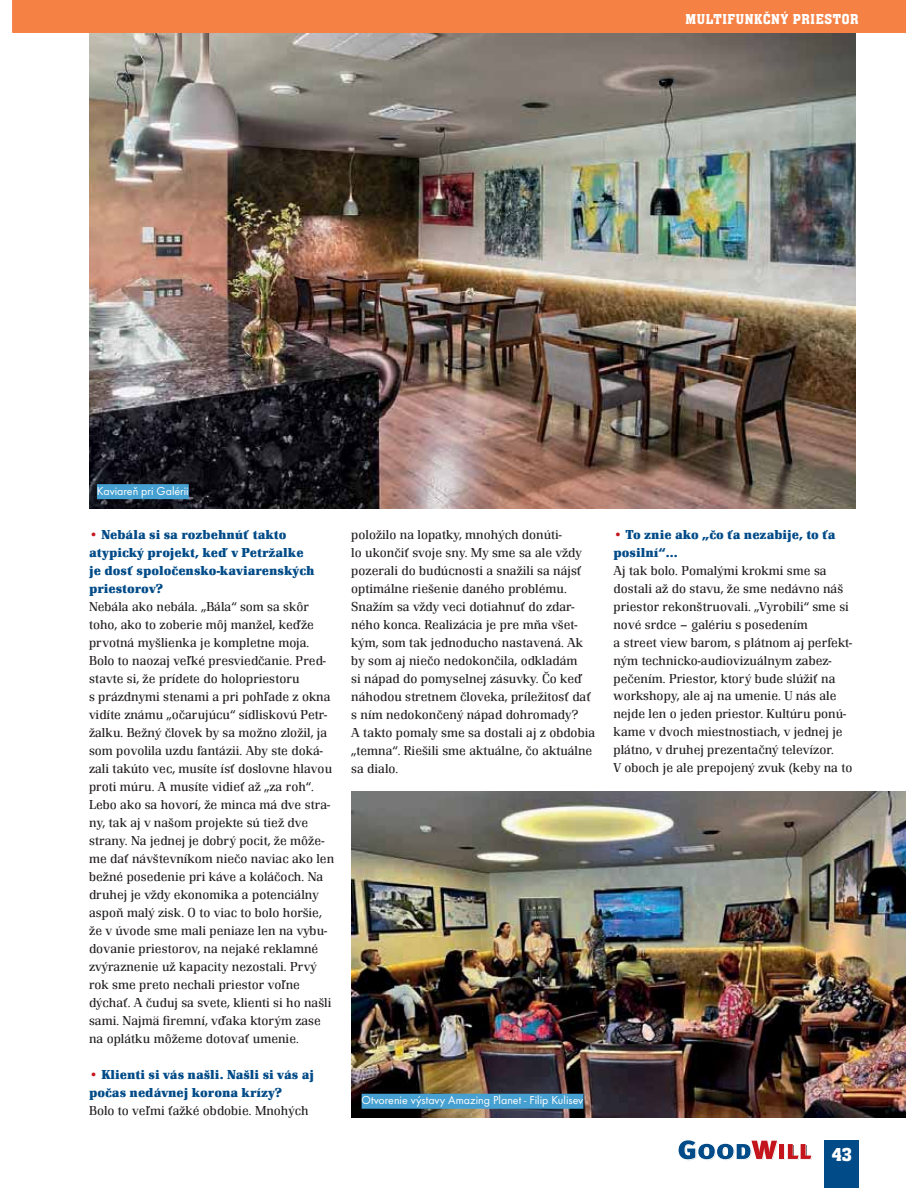
<style>
.page{position:relative;width:918px;height:1188px;background:#fff}
.page>*{position:absolute;margin:0;border:0;box-sizing:border-box;transform-origin:0 0}
.t1{font:500 19.5px "Aachen DOT";color:#fff}
.t2{font:500 15px "Aachen DOT";letter-spacing:.04em;color:#fff}
.t3{font:300 13.5px/18px "Renault TOT";color:#231f20}
.t4{font:700 13.5px/18px "Renault TOT";color:#004b88}
.t5{font:12px "Futura TOT";color:#fff}
.s1{color:#c4151c}
</style>
<div class="page">
<svg style="left:679px;top:1140px;width:133px;height:20px"></svg>
<div style="left:825px;top:1140px;width:34px;height:48px;background:#004b88"></div>
<img style="left:90px;top:33px;width:766px;height:476px">
<div style="left:13px;top:0;width:892px;height:33px;background:#f58145"></div>
<img style="left:351px;top:792px;width:554px;height:325px">
<div style="left:97px;top:484px;width:92px;height:15px;background:#46a0d1"></div>
<div style="left:362px;top:1094px;width:221px;height:15px;background:#46a0d1"></div>
<p class="t2" style="left:685px;top:14px;width:175px">MULTIFUNKČNÝ PRIESTOR</p>
<p class="t5" style="left:97px;top:486px;width:93px">Kaviareň pri Galérii</p>
<p class="t4" style="left:89px;top:526px;width:227px"><span class="s1">•</span> Nebála si sa rozbehnúť takto atypický projekt, keď v Petržalke je dosť spoločensko-kaviarenských priestorov?</p>
<p class="t3" style="left:89px;top:598px;width:247px">Nebála ako nebála. „Bála“ som sa skôr toho, ako to zoberie môj manžel, keďže prvotná myšlienka je kompletne moja.<br>Bolo to naozaj veľké presviedčanie. Pred&shy;stavte si, že prídete do holopriestoru<br>s prázdnymi stenami a pri pohľade z okna vidíte známu „očarujúcu“ sídliskovú Petr&shy;žalku. Bežný človek by sa možno zložil, ja som povolila uzdu fantázii. Aby ste doká&shy;zali takúto vec, musíte ísť doslovne hlavou proti múru. A musíte vidieť až „za roh“.<br>Lebo ako sa hovorí, že minca má dve stra&shy;ny, tak aj v našom projekte sú tiež dve strany. Na jednej je dobrý pocit, že môže&shy;me dať návštevníkom niečo naviac ako len bežné posedenie pri káve a koláčoch. Na druhej je vždy ekonomika a potenciálny aspoň malý zisk. O to viac to bolo horšie, že v úvode sme mali peniaze len na vybu&shy;dovanie priestorov, na nejaké reklamné zvýraznenie už kapacity nezostali. Prvý rok sme preto nechali priestor voľne dýchať. A čuduj sa svete, klienti si ho našli sami. Najmä firemní, vďaka ktorým zase na oplátku môžeme dotovať umenie.</p>
<p class="t4" style="left:89px;top:1066px;width:227px"><span class="s1">•</span> Klienti si vás našli. Našli si vás aj počas nedávnej korona krízy?</p>
<p class="t3" style="left:89px;top:1102px;width:221px">Bolo to veľmi ťažké obdobie. Mnohých</p>
<p class="t3" style="left:351px;top:526px;width:245px">položilo na lopatky, mnohých donúti-<br>lo ukončiť svoje sny. My sme sa ale vždy pozerali do budúcnosti a snažili sa nájsť optimálne riešenie daného problému.<br>Snažím sa vždy veci dotiahnuť do zdar&shy;ného konca. Realizácia je pre mňa všet&shy;kým, som tak jednoducho nastavená. Ak by som aj niečo nedokončila, odkladám<br>si nápad do pomyselnej zásuvky. Čo keď náhodou stretnem človeka, príležitosť dať s ním nedokončený nápad dohromady?<br>A takto pomaly sme sa dostali aj z obdobia „temna“. Riešili sme aktuálne, čo aktuálne sa dialo.</p>
<p class="t4" style="left:614px;top:526px;width:224px"><span class="s1">•</span> To znie ako „čo ťa nezabije, to ťa posilní“...</p>
<p class="t3" style="left:614px;top:562px;width:240px">Aj tak bolo. Pomalými krokmi sme sa dostali až do stavu, že sme nedávno náš priestor rekonštruovali. „Vyrobili“ sme si nové srdce – galériu s posedením<br>a street view barom, s plátnom aj perfekt&shy;ným technicko-audiovizuálnym zabez&shy;pečením. Priestor, ktorý bude slúžiť na workshopy, ale aj na umenie. U nás ale nejde len o jeden priestor. Kultúru ponú&shy;kame v dvoch miestnostiach, v jednej je plátno, v druhej prezentačný televízor.<br>V oboch je ale prepojený zvuk (keby na to</p>
<p class="t5" style="left:362px;top:1096px;width:223px">Otvorenie výstavy Amazing Planet - Filip Kulisev</p>
<h1 class="t1" style="left:832px;top:1148px;width:22px">43</h1>
</div>
